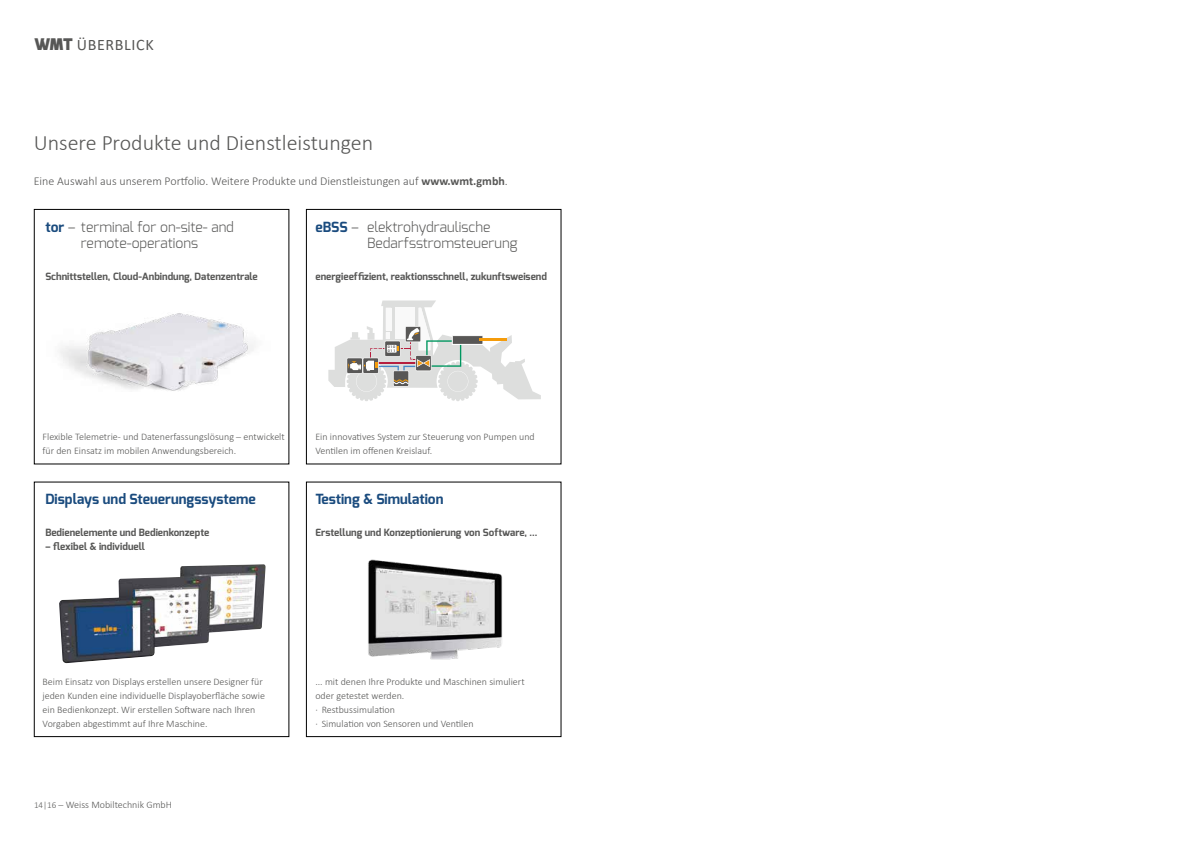
<style>
.page{position:relative;width:1191px;height:842px;background:#fff}
.page>*{position:absolute;margin:0;border:0;box-sizing:border-box;transform-origin:0 0}
.t1{font:300 22px "Calibri";color:#575756}
.t2{font:16px "Calibri";letter-spacing:.04em;color:#575756}
.t3{font:300 14px/16px "Exo";color:#575756;text-align:center}
.t4{font:700 14px "Exo";color:#1a4b7e}
.t5{font:300 12px "Calibri";color:#575756}
.t6{font:300 10px/14px "Calibri";color:#575756}
.t7{font:700 10px "Exo";color:#575756}
.t8{font:700 3.4px/3.4px "Exo";letter-spacing:.31em;color:#585756}
.s1{font-family:"Exo";font-weight:900}
.s2{font-weight:700}
.s3{font-weight:700;color:#1a4b7e}
.s4{font-size:9px}
</style>
<div class="page">
<div style="left:306px;top:482px;width:255px;height:255px;border:1px solid #000"></div>
<div style="left:34px;top:482px;width:255px;height:255px;border:1px solid #000"></div>
<div style="left:306px;top:209px;width:255px;height:255px;border:1px solid #000"></div>
<div style="left:34px;top:209px;width:255px;height:255px;border:1px solid #000"></div>
<img style="left:59px;top:564px;width:207px;height:99px">
<img style="left:34px;top:273px;width:2px;height:33px">
<svg style="left:328px;top:300px;width:213px;height:101px"></svg>
<img style="left:368px;top:559px;width:135px;height:101px">
<img style="left:60px;top:290px;width:228px;height:135px">
<h2 class="t2" style="left:34px;top:34px;width:121px"><span class="s1">WMT</span> ÜBERBLICK</h2>
<h1 class="t1" style="left:34px;top:129px;width:341px">Unsere Produkte und Dienstleistungen</h1>
<p class="t5" style="left:34px;top:174px;width:475px">Eine Auswahl aus unserem Portfolio. Weitere Produkte und Dienstleistungen auf <span class="s2">www.wmt.gmbh</span>.</p>
<h3 class="t3" style="left:45px;top:219px;width:190px"><span class="s3">tor</span> – terminal for on-site- and remote-operations</h3>
<p class="t7" style="left:45px;top:270px;width:214px">Schnittstellen, Cloud-Anbindung, Datenzentrale</p>
<h3 class="t3" style="left:367px;top:219px;width:152px;text-align:left;text-indent:-52px"><span class="s3">eBSS</span> – elektrohydraulische<br>Bedarfsstromsteuerung</h3>
<p class="t7" style="left:315px;top:270px;width:233px">energieeffizient, reaktionsschnell, zukunftsweisend</p>
<p class="t8" style="left:388px;top:345px;width:9px">010<br>011</p>
<p class="t6" style="left:43px;top:429px;width:244px">Flexible Telemetrie- und Datenerfassungslösung – entwickelt für den Einsatz im mobilen Anwendungsbereich.</p>
<h3 class="t4" style="left:45px;top:490px;width:212px">Displays und Steuerungssysteme</h3>
<p class="t7" style="left:45px;top:526px;width:165px">Bedienelemente und Bedienkonzepte</p>
<p class="t7" style="left:45px;top:540px;width:101px">– flexibel &amp; individuell</p>
<p class="t6" style="left:315px;top:429px;width:221px">Ein innovatives System zur Steuerung von Pumpen und<br>Ventilen im offenen Kreislauf.</p>
<h3 class="t4" style="left:315px;top:490px;width:130px">Testing &amp; Simulation</h3>
<p class="t7" style="left:315px;top:526px;width:223px">Erstellung und Konzeptionierung von Software, ...</p>
<p class="t6" style="left:43px;top:674px;width:224px">Beim Einsatz von Displays erstellen unsere Designer für jeden Kunden eine individuelle Displayoberfläche sowie ein Bedienkonzept. Wir erstellen Software nach Ihren Vorgaben abgestimmt auf Ihre Maschine.</p>
<p class="t6" style="left:34px;top:797px;width:139px"><span class="s4">14|16</span> – Weiss Mobiltechnik GmbH</p>
<p class="t6" style="left:315px;top:674px;width:211px">... mit denen Ihre Produkte und Maschinen simuliert oder getestet werden.<br>· Restbussimulation<br>· Simulation von Sensoren und Ventilen</p>
</div>
